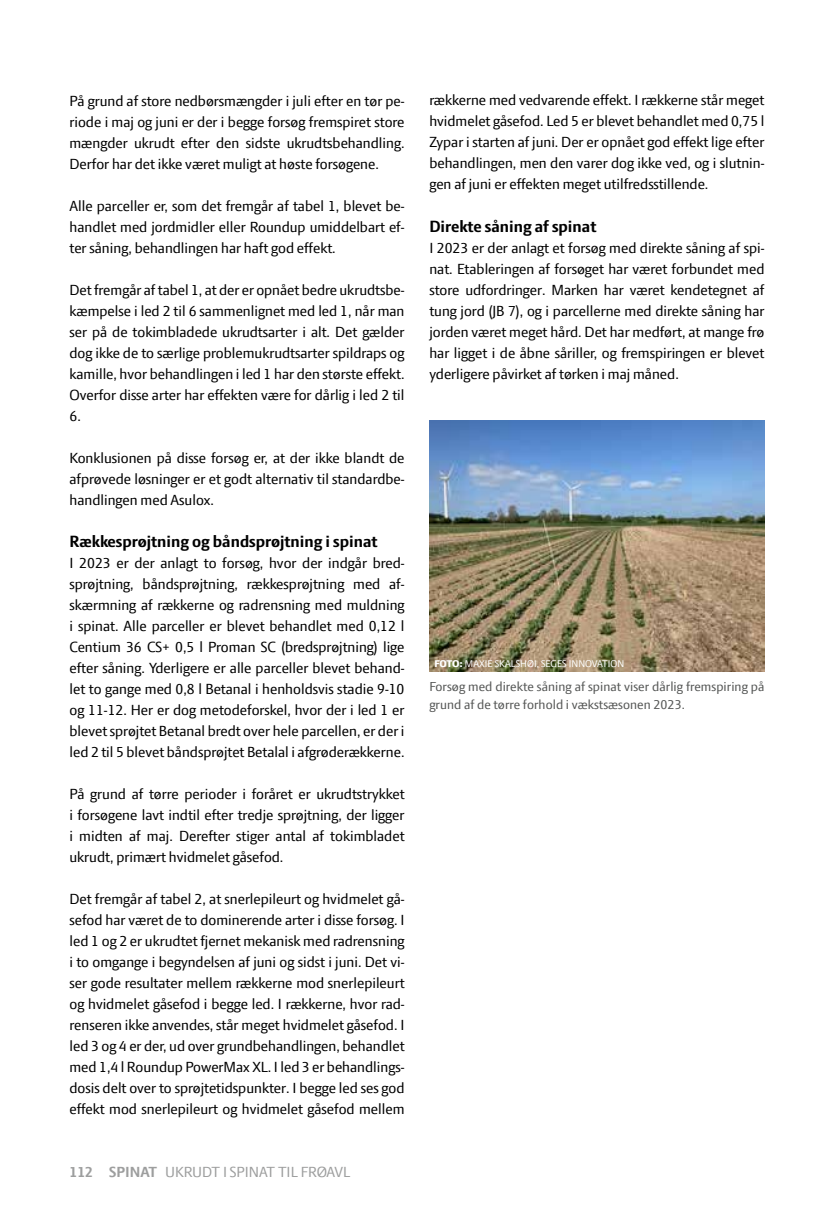
<style>
.page{position:relative;width:824px;height:1216px;background:#fff}
.page>*{position:absolute;margin:0;border:0;box-sizing:border-box;transform-origin:0 0}
.t1{font:700 17.5px "LF Press Sans";color:#000}
.t2{font:15.75px/21px "LF Press Sans";color:#000;text-align:justify}
.t3{font:15.75px "LF Press Sans";color:#9d9e9e}
.t4{font:700 15.75px "LF Press Sans";color:#9d9e9e}
.t5{font:14px/17.5px "LF Press Sans";letter-spacing:.005em;color:#555756}
.t6{font:10.5px "LF Press Sans";letter-spacing:.005em;color:#fff}
.s1{font-weight:400}
.s2{font-weight:800}
</style>
<div class="page">
<img style="left:429px;top:420px;width:335px;height:252px">
<p class="t2" style="left:69px;top:90px;width:336px">På grund af store nedbørsmængder i juli efter en tør pe&shy;riode i maj og juni er der i begge forsøg fremspiret store mængder ukrudt efter den sidste ukrudtsbehandling.<br>Derfor har det ikke været muligt at høste forsøgene.</p>
<p class="t2" style="left:69px;top:195px;width:336px">Alle parceller er, som det fremgår af tabel 1, blevet be&shy;handlet med jordmidler eller Roundup umiddelbart ef&shy;ter såning, behandlingen har haft god effekt.</p>
<p class="t2" style="left:69px;top:279px;width:336px">Det fremgår af tabel 1, at der er opnået bedre ukrudtsbe&shy;kæmpelse i led 2 til 6 sammenlignet med led 1, når man ser på de tokimbladede ukrudtsarter i alt. Det gælder dog ikke de to særlige problemukrudtsarter spildraps og kamille, hvor behandlingen i led 1 har den største effekt.<br>Overfor disse arter har effekten være for dårlig i led 2 til 6.</p>
<p class="t2" style="left:69px;top:447px;width:336px">Konklusionen på disse forsøg er, at der ikke blandt de afprøvede løsninger er et godt alternativ til standardbe&shy;handlingen med Asulox.</p>
<p class="t1" style="left:69px;top:531px;width:309px">Rækkesprøjtning og båndsprøjtning i spinat</p>
<p class="t2" style="left:69px;top:552px;width:336px">I 2023 er der anlagt to forsøg, hvor der indgår bred&shy;sprøjtning, båndsprøjtning, rækkesprøjtning med af&shy;skærmning af rækkerne og radrensning med muldning i spinat. Alle parceller er blevet behandlet med 0,12 l Centium 36 CS+ 0,5 l Proman SC (bredsprøjtning) lige efter såning. Yderligere er alle parceller blevet behand&shy;let to gange med 0,8 l Betanal i henholdsvis stadie 9-10 og 11-12. Her er dog metodeforskel, hvor der i led 1 er blevet sprøjtet Betanal bredt over hele parcellen, er der i led 2 til 5 blevet båndsprøjtet Betalal i afgrøderækkerne.</p>
<p class="t2" style="left:69px;top:783px;width:336px">På grund af tørre perioder i foråret er ukrudtstrykket i forsøgene lavt indtil efter tredje sprøjtning, der ligger i midten af maj. Derefter stiger antal af tokimbladet ukrudt, primært hvidmelet gåsefod.</p>
<p class="t2" style="left:69px;top:888px;width:336px">Det fremgår af tabel 2, at snerlepileurt og hvidmelet gå&shy;sefod har været de to dominerende arter i disse forsøg. I led 1 og 2 er ukrudtet fjernet mekanisk med radrensning i to omgange i begyndelsen af juni og sidst i juni. Det vi&shy;ser gode resultater mellem rækkerne mod snerlepileurt og hvidmelet gåsefod i begge led. I rækkerne, hvor rad&shy;renseren ikke anvendes, står meget hvidmelet gåsefod. I led 3 og 4 er der, ud over grundbehandlingen, behandlet med 1,4 l Roundup PowerMax XL. I led 3 er behandlings&shy;dosis delt over to sprøjtetidspunkter. I begge led ses god effekt mod snerlepileurt og hvidmelet gåsefod mellem</p>
<p class="t4" style="left:69px;top:1162px;width:116px">112 SPINAT <span class="s1">Ukrudt</span></p>
<p class="t3" style="left:223px;top:1162px;width:16px">i spinat</p>
<p class="t3" style="left:278px;top:1162px;width:32px">til frøavl</p>
<p class="t2" style="left:429px;top:90px;width:336px">rækkerne med vedvarende effekt. I rækkerne står meget hvidmelet gåsefod. Led 5 er blevet behandlet med 0,75 l Zypar i starten af juni. Der er opnået god effekt lige efter behandlingen, men den varer dog ikke ved, og i slutnin&shy;gen af juni er effekten meget utilfredsstillende.</p>
<p class="t1" style="left:429px;top:216px;width:168px">Direkte såning af spinat</p>
<p class="t2" style="left:429px;top:237px;width:336px">I 2023 er der anlagt et forsøg med direkte såning af spi&shy;nat. Etableringen af forsøget har været forbundet med store udfordringer. Marken har været kendetegnet af tung jord (JB 7), og i parcellerne med direkte såning har jorden været meget hård. Det har medført, at mange frø har ligget i de åbne såriller, og fremspiringen er blevet yderligere påvirket af tørken i maj måned.</p>
<p class="t6" style="left:434px;top:657px;width:191px"><span class="s2">FOTO:</span> MAXIE SKALSHØI, SEGES INNOVATION</p>
<p class="t5" style="left:429px;top:677px;width:336px">Forsøg med direkte såning af spinat viser dårlig fremspiring på grund af de tørre forhold i vækstsæsonen 2023.</p>
</div>
